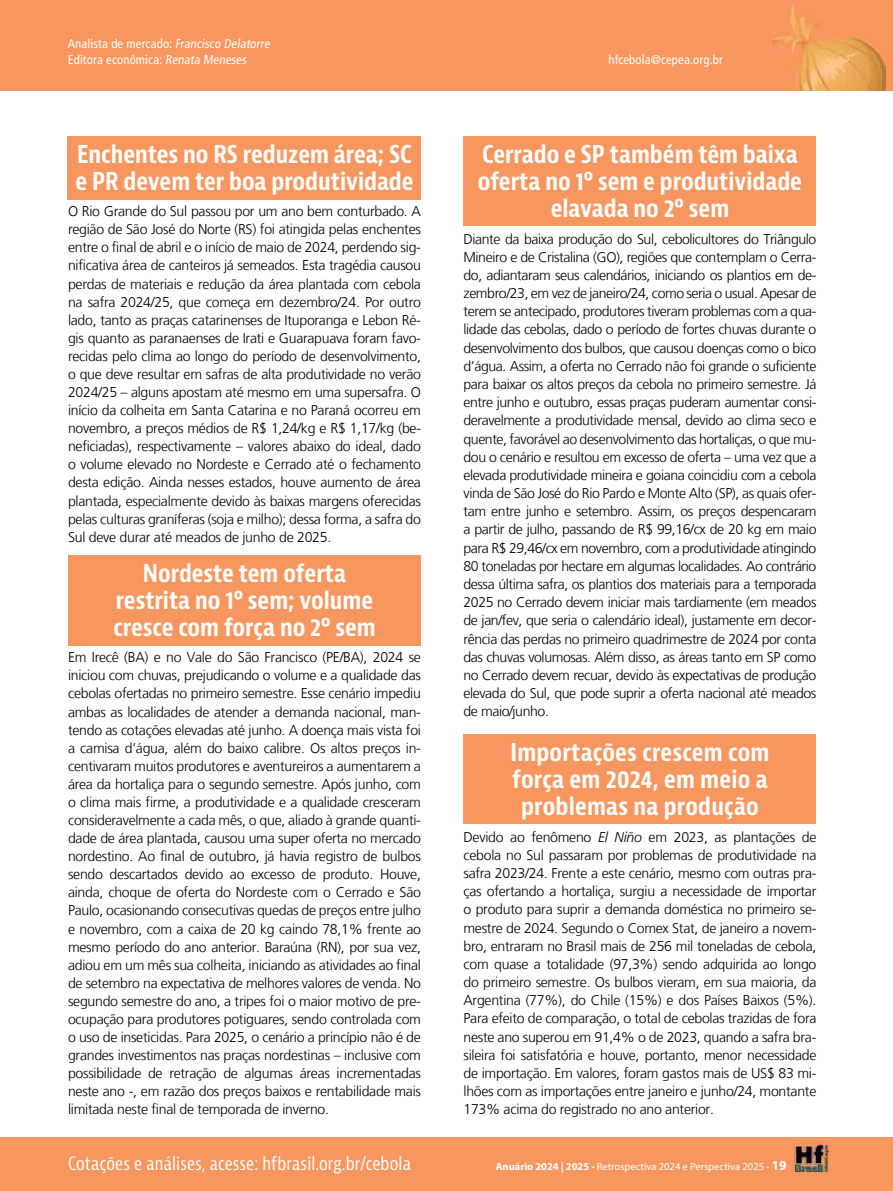
<style>
.page{position:relative;width:893px;height:1191px;background:#fff}
.page>*{position:absolute;margin:0;border:0;box-sizing:border-box;transform-origin:0 0}
.t1{font:700 condensed 24px/27.2px "Bernina Sans";color:#fff;text-align:center}
.t2{font:condensed 18px "Bernina Sans";letter-spacing:.01em;color:#fff}
.t3{font:300 14.1px/18.1px "Frutiger LT";letter-spacing:-.02em;color:#000;text-align:justify}
.t4{font:condensed 12.75px/16.2px "Frutiger";letter-spacing:.01em;color:#fff}
.t5{font:10.5px "Myriad Pro";color:#fff}
.s1{font-style:italic}
.s2{font-weight:700}
.s3{font-weight:700;font-size:13.5px}
</style>
<div class="page">
<div style="left:463px;top:734px;width:353px;height:89px;background:#f7975f"></div>
<div style="left:0;top:1137px;width:893px;height:54px;background:#f7975f"></div>
<div style="left:0;top:0;width:893px;height:91px;background:#f7975f"></div>
<img style="left:773px;top:4px;width:113px;height:87px">
<div style="left:68px;top:555px;width:353px;height:90px;background:#f7975f"></div>
<div style="left:68px;top:136px;width:353px;height:64px;background:#f7975f"></div>
<div style="left:463px;top:136px;width:353px;height:89px;background:#f7975f"></div>
<img style="left:795px;top:1142px;width:34px;height:30px">
<p class="t4" style="left:68px;top:35px;width:206px">An a l i sta d e m e rca d o : Francisco Delatorre<br>Editora econômica: Renata Meneses</p>
<h1 class="t1" style="left:75px;top:141px;width:340px;text-align:left">Enchentes no RS reduzem área; SC e PR devem ter boa produtividade</h1>
<p class="t3" style="left:68px;top:202px;width:354px">O Rio Grande do Sul passou por um ano bem conturbado. A região de São José do Norte (RS) foi atingida pelas enchentes entre o final de abril e o início de maio de 2024, perdendo sig&shy;nificativa área de canteiros já semeados. Esta tragédia causou perdas de materiais e redução da área plantada com cebola na safra 2024/25, que começa em dezembro/24. Por outro lado, tanto as praças catarinenses de Ituporanga e Lebon Ré&shy;gis quanto as paranaenses de Irati e Guarapuava foram favo&shy;recidas pelo clima ao longo do período de desenvolvimento, o que deve resultar em safras de alta produtividade no verão 2024/25 – alguns apostam até mesmo em uma supersafra. O início da colheita em Santa Catarina e no Paraná ocorreu em novembro, a preços médios de R$ 1,24/kg e R$ 1,17/kg (be&shy;neficiadas), respectivamente – valores abaixo do ideal, dado o volume elevado no Nordeste e Cerrado até o fechamento desta edição. Ainda nesses estados, houve aumento de área plantada, especialmente devido às baixas margens oferecidas pelas culturas graníferas (soja e milho); dessa forma, a safra do Sul deve durar até meados de junho de 2025.</p>
<h1 class="t1" style="left:113px;top:560px;width:264px">Nordeste tem oferta restrita no 1º sem; volume cresce com força no 2º sem</h1>
<p class="t3" style="left:68px;top:648px;width:354px">Em Irecê (BA) e no Vale do São Francisco (PE/BA), 2024 se iniciou com chuvas, prejudicando o volume e a qualidade das cebolas ofertadas no primeiro semestre. Esse cenário impediu ambas as localidades de atender a demanda nacional, man&shy;tendo as cotações elevadas até junho. A doença mais vista foi a camisa d’água, além do baixo calibre. Os altos preços in&shy;centivaram muitos produtores e aventureiros a aumentarem a área da hortaliça para o segundo semestre. Após junho, com o clima mais firme, a produtividade e a qualidade cresceram consideravelmente a cada mês, o que, aliado à grande quanti&shy;dade de área plantada, causou uma super oferta no mercado nordestino. Ao final de outubro, já havia registro de bulbos sendo descartados devido ao excesso de produto. Houve, ainda, choque de oferta do Nordeste com o Cerrado e São Paulo, ocasionando consecutivas quedas de preços entre julho e novembro, com a caixa de 20 kg caindo 78,1% frente ao mesmo período do ano anterior. Baraúna (RN), por sua vez, adiou em um mês sua colheita, iniciando as atividades ao final de setembro na expectativa de melhores valores de venda. No segundo semestre do ano, a tripes foi o maior motivo de pre&shy;ocupação para produtores potiguares, sendo controlada com o uso de inseticidas. Para 2025, o cenário a princípio não é de grandes investimentos nas praças nordestinas – inclusive com possibilidade de retração de algumas áreas incrementadas neste ano -, em razão dos preços baixos e rentabilidade mais limitada neste final de temporada de inverno.</p>
<p class="t2" style="left:68px;top:1152px;width:344px">Cotações e análises, acesse: hfbrasil.org.br/cebola</p>
<p class="t4" style="left:608px;top:52px;width:116px">hfcebola@cepea.org.br</p>
<h1 class="t1" style="left:478px;top:141px;width:326px">Cerrado e SP também têm baixa oferta no 1º sem e produtividade elavada no 2º sem</h1>
<p class="t3" style="left:463px;top:230px;width:354px">Diante da baixa produção do Sul, cebolicultores do Triângulo Mineiro e de Cristalina (GO), regiões que contemplam o Cerra&shy;do, adiantaram seus calendários, iniciando os plantios em de&shy;zembro/23, em vez de janeiro/24, como seria o usual. Apesar de terem se antecipado, produtores tiveram problemas com a qua&shy;lidade das cebolas, dado o período de fortes chuvas durante o desenvolvimento dos bulbos, que causou doenças como o bico d’água. Assim, a oferta no Cerrado não foi grande o suficiente para baixar os altos preços da cebola no primeiro semestre. Já entre junho e outubro, essas praças puderam aumentar consi&shy;deravelmente a produtividade mensal, devido ao clima seco e quente, favorável ao desenvolvimento das hortaliças, o que mu&shy;dou o cenário e resultou em excesso de oferta – uma vez que a elevada produtividade mineira e goiana coincidiu com a cebola vinda de São José do Rio Pardo e Monte Alto (SP), as quais ofer&shy;tam entre junho e setembro. Assim, os preços despencaram a partir de julho, passando de R$ 99,16/cx de 20 kg em maio para R$ 29,46/cx em novembro, com a produtividade atingindo 80 toneladas por hectare em algumas localidades. Ao contrário dessa última safra, os plantios dos materiais para a temporada 2025 no Cerrado devem iniciar mais tardiamente (em meados de jan/fev, que seria o calendário ideal), justamente em decor&shy;rência das perdas no primeiro quadrimestre de 2024 por conta das chuvas volumosas. Além disso, as áreas tanto em SP como no Cerrado devem recuar, devido às expectativas de produção elevada do Sul, que pode suprir a oferta nacional até meados de maio/junho.</p>
<h1 class="t1" style="left:510px;top:739px;width:260px">Importações crescem com força em 2024, em meio a problemas na produção</h1>
<p class="t3" style="left:463px;top:828px;width:354px">Devido ao fenômeno <span class="s1">El Niño</span> em 2023, as plantações de cebola no Sul passaram por problemas de produtividade na safra 2023/24. Frente a este cenário, mesmo com outras pra&shy;ças ofertando a hortaliça, surgiu a necessidade de importar o produto para suprir a demanda doméstica no primeiro se&shy;mestre de 2024. Segundo o Comex Stat, de janeiro a novem&shy;bro, entraram no Brasil mais de 256 mil toneladas de cebola, com quase a totalidade (97,3%) sendo adquirida ao longo do primeiro semestre. Os bulbos vieram, em sua maioria, da Argentina (77%), do Chile (15%) e dos Países Baixos (5%).<br>Para efeito de comparação, o total de cebolas trazidas de fora neste ano superou em 91,4% o de 2023, quando a safra bra&shy;sileira foi satisfatória e houve, portanto, menor necessidade de importação. Em valores, foram gastos mais de US$ 83 mi&shy;lhões com as importações entre janeiro e junho/24, montante 173% acima do registrado no ano anterior.</p>
<p class="t5" style="left:496px;top:1160px;width:292px"><span class="s2">Anuário 2024 | 2025 -</span> Retrospectiva 2024 e Perspectiva 2025 - <span class="s3">19</span></p>
</div>
